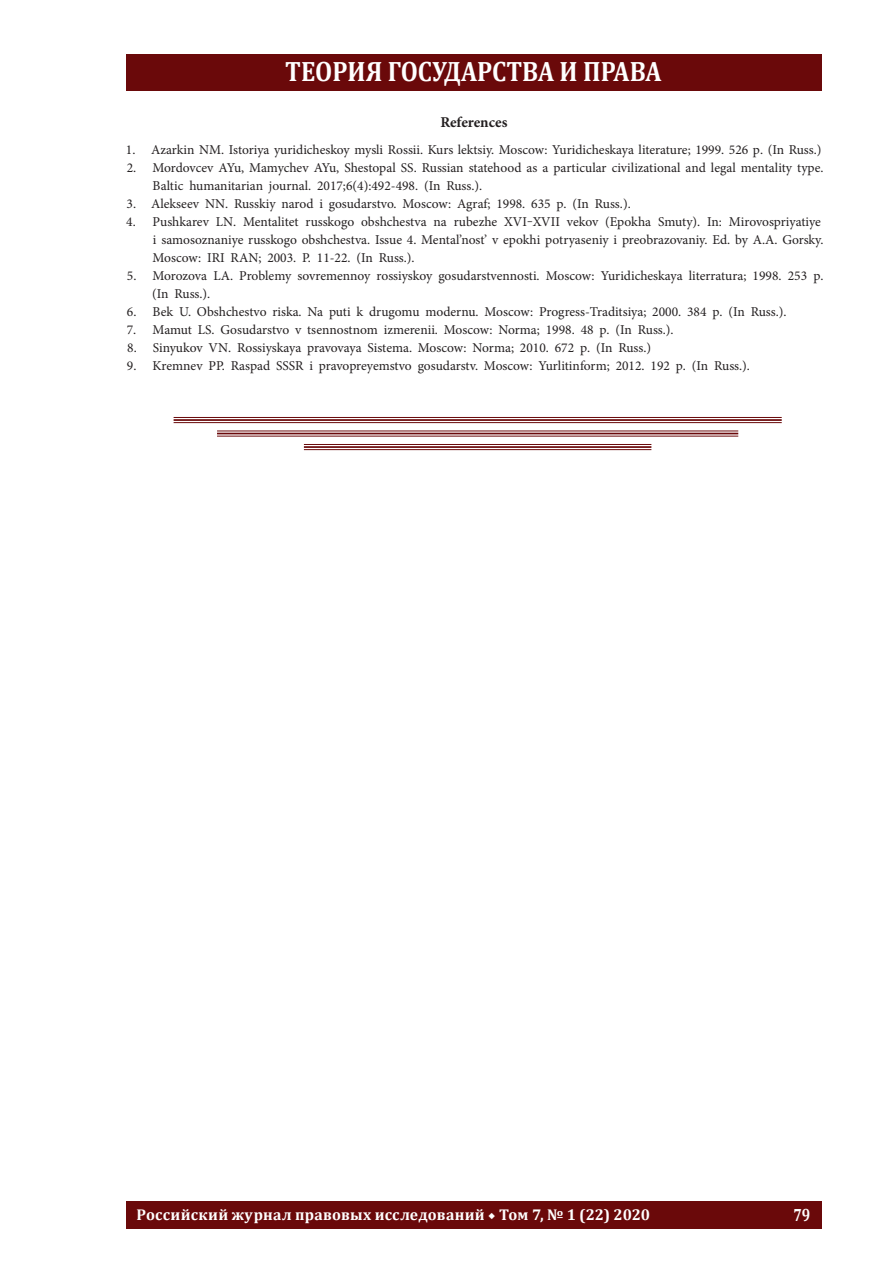
<style>
.page{position:relative;width:893px;height:1263px;background:#fff}
.page>*{position:absolute;margin:0;border:0;box-sizing:border-box;transform-origin:0 0}
.t1{font:700 28.2px "Cambria";color:#fff;scale:.88 1}
.t2{font:700 17.85px "Cambria";color:#fff;scale:.8 1}
.t3{font:700 15.6px "Cambria";letter-spacing:.015em;color:#fff}
.litlist-header{font:700 15px "Minion Pro";letter-spacing:-.005em;color:#231f20}
.t4{font:13.5px/18px "Minion Pro";letter-spacing:-.005em;color:#231f20}
.s1{font-family:"Minion Pro"}
</style>
<div class="page">
<div style="left:126px;top:54px;width:695px;height:36px;background:#6a090a"></div>
<div style="left:126px;top:1202px;width:695px;height:27px;background:#6a090a"></div>
<hr style="left:174px;top:422px;width:608px;height:1px;background:#6a090a">
<hr style="left:174px;top:419px;width:608px;height:2px;background:#6a090a">
<hr style="left:174px;top:417px;width:608px;height:1px;background:#6a090a">
<hr style="left:217px;top:436px;width:521px;height:1px;background:#6a090a">
<hr style="left:217px;top:433px;width:521px;height:1px;background:#6a090a">
<hr style="left:217px;top:430px;width:521px;height:1px;background:#6a090a">
<hr style="left:304px;top:449px;width:347px;height:1px;background:#6a090a">
<hr style="left:304px;top:446px;width:347px;height:2px;background:#6a090a">
<hr style="left:304px;top:444px;width:347px;height:1px;background:#6a090a">
<h1 class="t1" style="left:285px;top:51px;width:429px">ТЕОРИЯ ГОСУДАРСТВА И ПРАВА</h1>
<p class="litlist-header" style="left:440px;top:111px;width:69px">References</p>
<p class="t4" style="left:126px;top:140px;width:697px">1. Azarkin NM. Istoriya yuridicheskoy mysli Rossii. Kurs lektsiy. Moscow: Yuridicheskaya literature; 1999. 526 р. (In Russ.)</p>
<p class="t4" style="left:153px;top:158px;width:672px;text-indent:-26px">2. Mordovcev AYu, Mamychev AYu, Shestopal SS. Russian statehood as a particular civilizational and legal mentality type.<br>Baltic humanitarian journal. 2017;6(4):492-498. (In Russ.).</p>
<p class="t4" style="left:127px;top:194px;width:506px">3. Alekseev NN. Russkiy narod i gosudarstvo. Moscow: Agraf; 1998. 635 р. (In Russ.).</p>
<p class="t4" style="left:153px;top:212px;width:672px;text-indent:-26px">4. Pushkarev LN. Mentalitet russkogo obshchestva na rubezhe XVI‒XVII vekov (Epokha Smuty). In: Mirovospriyatiye i samosoznaniye russkogo obshchestva. Issue 4. Mental’nost’ v epokhi potryaseniy i preobrazovaniy. Ed. by A.A. Gorsky.<br>Moscow: IRI RAN; 2003. Р. 11-22. (In Russ.).</p>
<p class="t4" style="left:152px;top:266px;width:673px;text-indent:-25px">5. Morozova LA. Problemy sovremennoy rossiyskoy gosudarstvennosti. Moscow: Yuridicheskaya literratura; 1998. 253 р. (In Russ.).</p>
<p class="t4" style="left:127px;top:302px;width:661px">6. Bek U. Obshchestvo riska. Na puti k drugomu modernu. Moscow: Progress-Traditsiya; 2000. 384 р. (In Russ.).</p>
<p class="t4" style="left:127px;top:320px;width:548px">7. Mamut LS. Gosudarstvo v tsennostnom izmerenii. Moscow: Norma; 1998. 48 р. (In Russ.).</p>
<p class="t4" style="left:127px;top:338px;width:525px">8. Sinyukov VN. Rossiyskaya pravovaya Sistema. Moscow: Norma; 2010. 672 р. (In Russ.)</p>
<p class="t4" style="left:127px;top:356px;width:625px">9. Kremnev PP. Raspad SSSR i pravopreyemstvo gosudarstv. Moscow: Yurlitinform; 2012. 192 р. (In Russ.).</p>
<p class="t3" style="left:137px;top:1203px;width:515px">Российский журнал правовых исследований <span class="s1">◆</span> Том 7, № 1 (22) 2020</p>
<h2 class="t2" style="left:793px;top:1202px;width:23px">79</h2>
</div>
